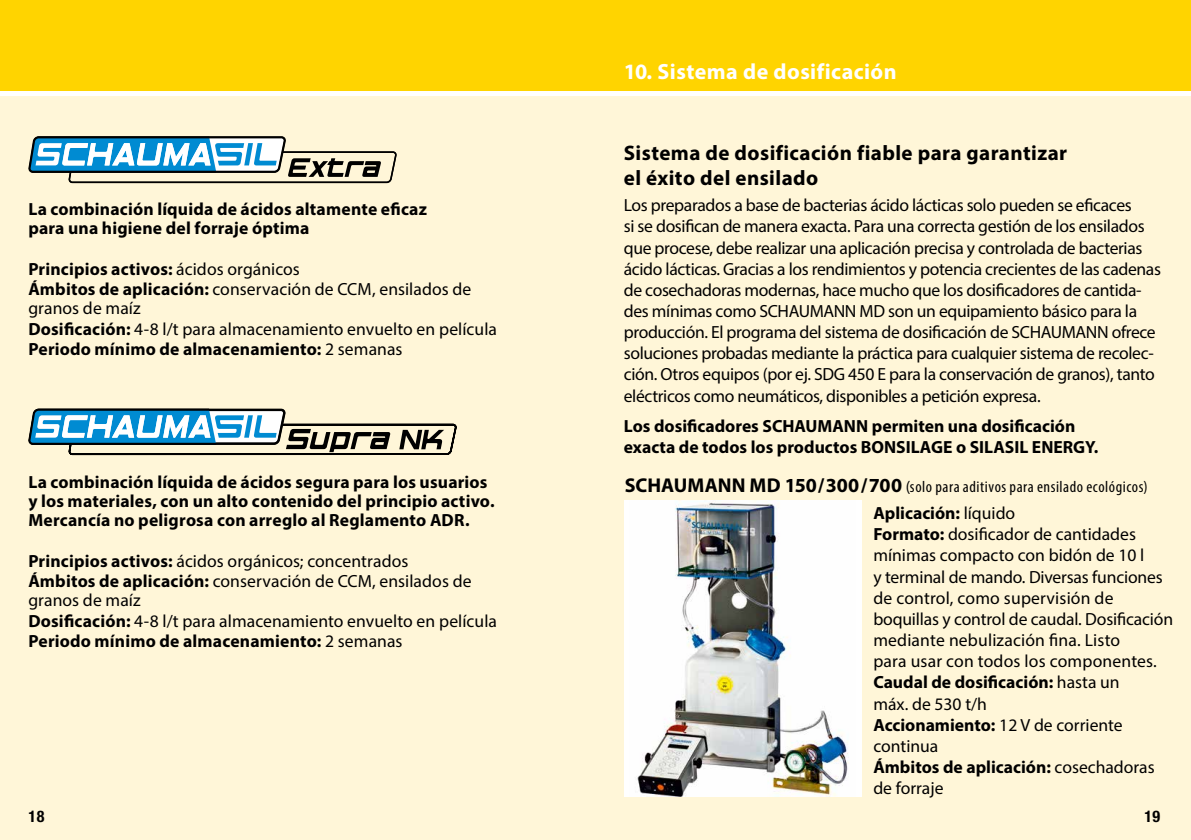
<style>
.page{position:relative;width:1191px;height:840px;background:#fff}
.page>*{position:absolute;margin:0;border:0;box-sizing:border-box;transform-origin:0 0}
.t1{font:700 22px "Myriad Pro";letter-spacing:.02em;color:#fff}
.t2{font:700 21px/24px "Myriad Pro";letter-spacing:.02em;color:#000}
.t3{font:17.6px/21.2px "Myriad Pro";letter-spacing:-.02em;color:#000}
.t4{font:17.6px/20px "Myriad Pro";letter-spacing:.005em;color:#000}
.t5{font:17.6px/21.2px "Myriad Pro";color:#000}
.t6{font:700 17.6px/19.2px "Myriad Pro";letter-spacing:.01em;color:#000}
.t7{font:condensed 16px "Myriad Pro";letter-spacing:.03em;color:#000}
.t8{font:700 condensed 16px "Helvetica Neue";color:#000}
.s1{font-weight:700}
.s2{font-weight:700;font-stretch:normal;font-size:20px}
.s3{font-stretch:normal}
</style>
<div class="page">
<div style="left:0;top:96px;width:595px;height:743px;background:#fff6d8"></div>
<div style="left:595px;top:96px;width:596px;height:743px;background:#fff6d8"></div>
<div style="left:0;top:0;width:595px;height:91px;background:#ffd400"></div>
<div style="left:595px;top:0;width:596px;height:91px;background:#ffd400"></div>
<svg style="left:29px;top:136px;width:367px;height:48px"></svg>
<svg style="left:28px;top:408px;width:428px;height:47px"></svg>
<div style="left:624px;top:500px;width:238px;height:296px;background:#fff"></div>
<img style="left:637px;top:500px;width:212px;height:296px">
<p class="t6" style="left:28px;top:199px;width:400px">La combinación líquida de ácidos altamente eficaz para una higiene del forraje óptima</p>
<p class="t4" style="left:28px;top:258px;width:470px"><span class="s1">Principios activos:</span> ácidos orgánicos<br><span class="s1">Ámbitos de aplicación:</span> conservación de CCM, ensilados de granos de maíz<br><span class="s1">Dosificación:</span> 4-8 l/t para almacenamiento envuelto en película <span class="s1">Periodo mínimo de almacenamiento:</span> 2 semanas</p>
<p class="t6" style="left:28px;top:471px;width:468px">La combinación líquida de ácidos segura para los usuarios y los materiales, con un alto contenido del principio activo.<br>Mercancía no peligrosa con arreglo al Reglamento ADR.</p>
<p class="t4" style="left:28px;top:550px;width:470px"><span class="s1">Principios activos:</span> ácidos orgánicos; concentrados<br><span class="s1">Ámbitos de aplicación:</span> conservación de CCM, ensilados de granos de maíz<br><span class="s1">Dosificación:</span> 4-8 l/t para almacenamiento envuelto en película <span class="s1">Periodo mínimo de almacenamiento:</span> 2 semanas</p>
<p class="t1" style="left:624px;top:58px;width:274px">10. Sistema de dosificación</p>
<p class="t2" style="left:624px;top:141px;width:445px">Sistema de dosificación fiable para garantizar el éxito del ensilado</p>
<p class="t3" style="left:624px;top:194px;width:539px">Los preparados a base de bacterias ácido lácticas solo pueden se eficaces<br>si se dosifican de manera exacta. Para una correcta gestión de los ensilados que procese, debe realizar una aplicación precisa y controlada de bacterias ácido lácticas. Gracias a los rendimientos y potencia crecientes de las cadenas de cosechadoras modernas, hace mucho que los dosificadores de cantida&shy;des mínimas como SCHAUMANN MD son un equipamiento básico para la producción. El programa del sistema de dosificación de SCHAUMANN ofrece soluciones probadas mediante la práctica para cualquier sistema de recolec&shy;ción. Otros equipos (por ej. SDG 450 E para la conservación de granos), tanto eléctricos como neumáticos, disponibles a petición expresa.</p>
<p class="t6" style="left:624px;top:415px;width:476px;line-height:21.2px">Los dosificadores SCHAUMANN permiten una dosificación exacta de todos los productos BONSILAGE o SILASIL ENERGY.</p>
<p class="t7" style="left:624px;top:477px;width:524px"><span class="s2">SCHAUMANN MD 150/ 300/ 700</span> <span class="s3">(</span>solo para aditivos para ensilado ecológicos)</p>
<p class="t5" style="left:873px;top:502px;width:301px"><span class="s1">Aplicación:</span> líquido<br><span class="s1">Formato:</span> dosificador de cantidades mínimas compacto con bidón de 10 l<br>y terminal de mando. Diversas funciones de control, como supervisión de boquillas y control de caudal. Dosificación mediante nebulización fina. Listo<br>para usar con todos los componentes.<br><span class="s1">Caudal de dosificación:</span> hasta un<br>máx. de 530 t/h<br><span class="s1">Accionamiento:</span> 12 V de corriente continua<br><span class="s1">Ámbitos de aplicación:</span> cosechadoras de forraje</p>
<p class="t8" style="left:29px;top:806px;width:17px">18</p>
<p class="t8" style="left:1144px;top:806px;width:17px">19</p>
</div>
